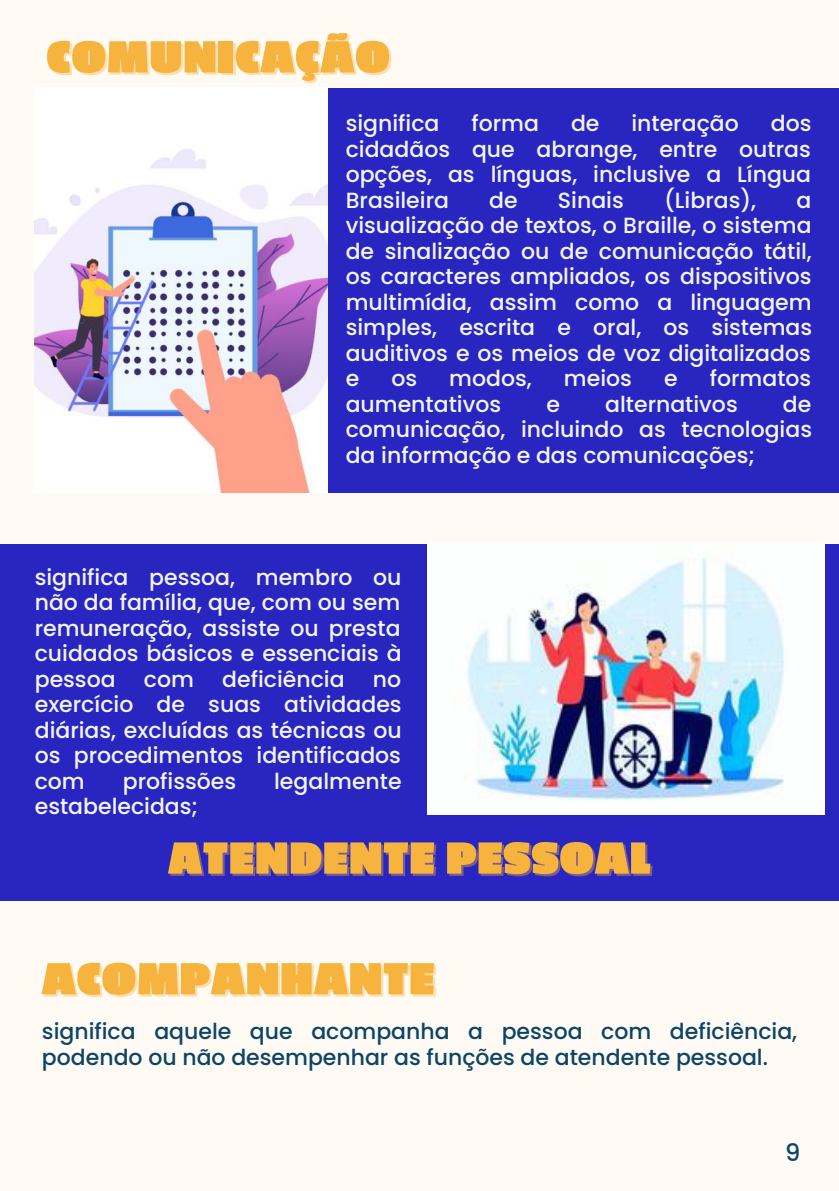
<style>
.page{position:relative;width:839px;height:1191px;background:#fff}
.page>*{position:absolute;margin:0;border:0;box-sizing:border-box;transform-origin:0 0}
.t1{font:900 50.2px "Passion One";letter-spacing:.03em;color:#f6b43e}
.t2{font:500 24px "Poppins";color:#0d4566}
.t3{font:500 22px/25.6px "Poppins";color:#f2f5f8;text-align:justify}
.t4{font:500 22px/25.6px "Poppins";color:#0d4566}
</style>
<div class="page">
<div style="left:0;top:0;width:838px;height:1191px;background:#fffbf4"></div>
<div style="left:0;top:544px;width:838px;height:357px;background:#2925c0"></div>
<div style="left:327px;top:88px;width:511px;height:405px;background:#2925c0"></div>
<img style="left:428px;top:544px;width:396px;height:270px">
<img style="left:35px;top:88px;width:292px;height:405px">
<h1 class="t1" style="left:47px;top:31px;width:344px">COMUNICAÇÃO</h1>
<p class="t3" style="left:346px;top:111px;width:95px">significa</p>
<p class="t3" style="left:471px;top:111px;width:69px">forma</p>
<p class="t3" style="left:571px;top:111px;width:30px">de</p>
<p class="t3" style="left:631px;top:111px;width:109px">interação</p>
<p class="t3" style="left:346px;top:111px;width:467px;text-indent:425px">dos cidadãos que abrange, entre outras opções, as línguas, inclusive a Língua Brasileira</p>
<p class="t3" style="left:489px;top:187px;width:30px">de</p>
<p class="t3" style="left:558px;top:187px;width:67px">Sinais</p>
<p class="t3" style="left:664px;top:187px;width:94px">(Libras),</p>
<p class="t3" style="left:346px;top:187px;width:468px;text-indent:451px">a visualização de textos, o Braille, o sistema de sinalização ou de comunicação tátil, os caracteres ampliados, os dispositivos multimídia, assim como a linguagem simples, escrita e oral, os sistemas auditivos e os meios de voz digitalizados e</p>
<p class="t3" style="left:391px;top:366px;width:27px">os</p>
<p class="t3" style="left:449px;top:366px;width:84px">modos,</p>
<p class="t3" style="left:564px;top:366px;width:69px">meios</p>
<p class="t3" style="left:664px;top:366px;width:15px">e</p>
<p class="t3" style="left:709px;top:366px;width:103px">formatos</p>
<p class="t3" style="left:346px;top:391px;width:157px">aumentativos</p>
<p class="t3" style="left:546px;top:391px;width:15px">e</p>
<p class="t3" style="left:605px;top:391px;width:134px">alternativos</p>
<p class="t3" style="left:346px;top:391px;width:468px;text-indent:437px">de comunicação, incluindo as tecnologias da informação e das comunicações;</p>
<p class="t3" style="left:35px;top:564px;width:368px">significa pessoa, membro ou não da família, que, com ou sem remuneração, assiste ou presta cuidados básicos e essenciais à pessoa</p>
<p class="t3" style="left:144px;top:666px;width:52px">com</p>
<p class="t3" style="left:222px;top:666px;width:124px">deficiência</p>
<p class="t3" style="left:35px;top:666px;width:368px;text-indent:338px">no exercício de suas atividades diárias, excluídas as técnicas ou os procedimentos identificados com</p>
<p class="t3" style="left:123px;top:768px;width:115px">profissões</p>
<p class="t3" style="left:274px;top:768px;width:129px">legalmente</p>
<p class="t3" style="left:35px;top:794px;width:165px">estabelecidas;</p>
<h1 class="t1" style="left:168px;top:832px;width:483px">ATENDENTE PESSOAL</h1>
<h1 class="t1" style="left:42px;top:952px;width:393px">ACOMPANHANTE</h1>
<p class="t4" style="left:42px;top:1019px;width:756px">significa aquele que acompanha a pessoa com deficiência, podendo ou não desempenhar as funções de atendente pessoal.</p>
<p class="t2" style="left:785px;top:1135px;width:17px">9</p>
</div>
